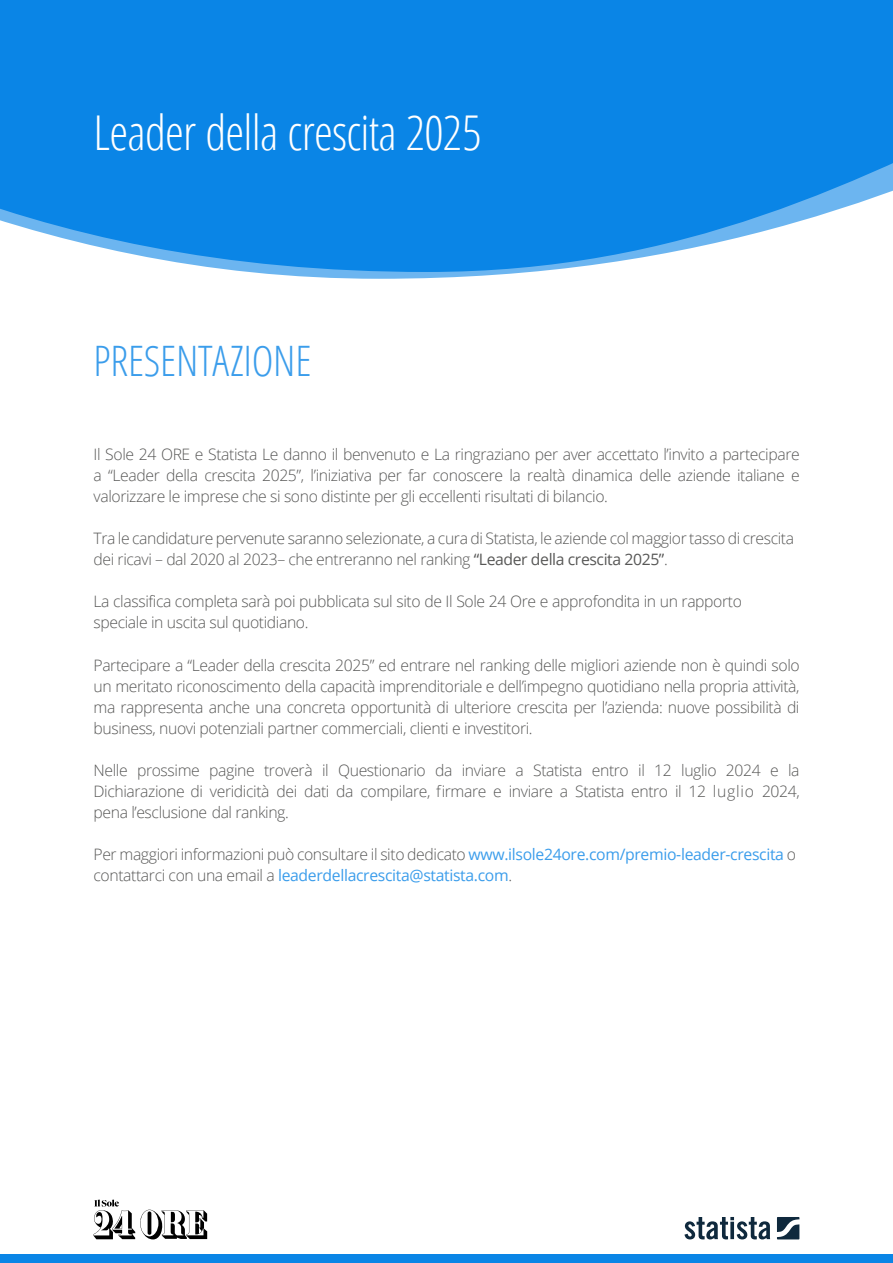
<style>
.page{position:relative;width:893px;height:1263px;background:#fff}
.page>*{position:absolute;margin:0;border:0;box-sizing:border-box;transform-origin:0 0}
.t1{font:300 condensed 48px "Open Sans";letter-spacing:-.015em;color:#fff}
.t2{font:300 condensed 42px "Open Sans";letter-spacing:-.005em;color:#3b9deb}
.t3{font:300 15.75px/21px "Open Sans";letter-spacing:-.025em;color:#575756;text-align:justify}
.s1{font-weight:400}
.s2{font-weight:400;color:#3b9deb}
</style>
<div class="page">
<div style="left:0;top:1254px;width:893px;height:9px;background:#0a85e6"></div>
<svg style="left:94px;top:1199px;width:113px;height:40px"></svg>
<svg style="left:684px;top:1217px;width:86px;height:22px"></svg>
<svg style="left:777px;top:1217px;width:22px;height:22px"></svg>
<svg style="left:250px;top:272px;width:279px;height:7px;fill:#6cb5f0"></svg>
<svg style="left:0;top:0;width:893px;height:272px;background:#1e8fe8"></svg>
<h1 class="t1" style="left:94px;top:100px;width:389px">Leader della crescita 2025</h1>
<h2 class="t2" style="left:94px;top:332px;width:219px">PRESENTAZIONE</h2>
<p class="t3" style="left:94px;top:443px;width:708px">Il Sole 24 ORE e Statista Le danno il benvenuto e La ringraziano per aver accettato l’invito a partecipare a “Leader della crescita 2025”, l’iniziativa per far conoscere la realtà dinamica delle aziende italiane e valorizzare le imprese che si sono distinte per gli eccellenti risultati di bilancio.</p>
<p class="t3" style="left:94px;top:527px;width:702px">Tra le candidature pervenute saranno selezionate, a cura di Statista, le aziende col maggior tasso di crescita dei ricavi – dal 2020 al 2023– che entreranno nel ranking <span class="s1">“Leader della crescita 2025”</span>.</p>
<p class="t3" style="left:94px;top:591px;width:650px">La classifica completa sarà poi pubblicata sul sito de Il Sole 24 Ore e approfondita in un rapporto speciale in uscita sul quotidiano.</p>
<p class="t3" style="left:94px;top:654px;width:708px">Partecipare a “Leader della crescita 2025” ed entrare nel ranking delle migliori aziende non è quindi solo un meritato riconoscimento della capacità imprenditoriale e dell’impegno quotidiano nella propria attività, ma rappresenta anche una concreta opportunità di ulteriore crescita per l’azienda: nuove possibilità di business, nuovi potenziali partner commerciali, clienti e investitori.</p>
<p class="t3" style="left:94px;top:759px;width:708px">Nelle prossime pagine troverà il Questionario da inviare a Statista entro il 12 luglio 2024 e la Dichiarazione di veridicità dei dati da compilare, firmare e inviare a Statista entro il 12 luglio 2024, pena l’esclusione dal ranking.</p>
<p class="t3" style="left:94px;top:843px;width:704px">Per maggiori informazioni può consultare il sito dedicato <span class="s2">www.ilsole24ore.com/premio-leader-crescita</span> o contattarci con una email a <span class="s2">leaderdellacrescita@statista.com</span>.</p>
</div>
